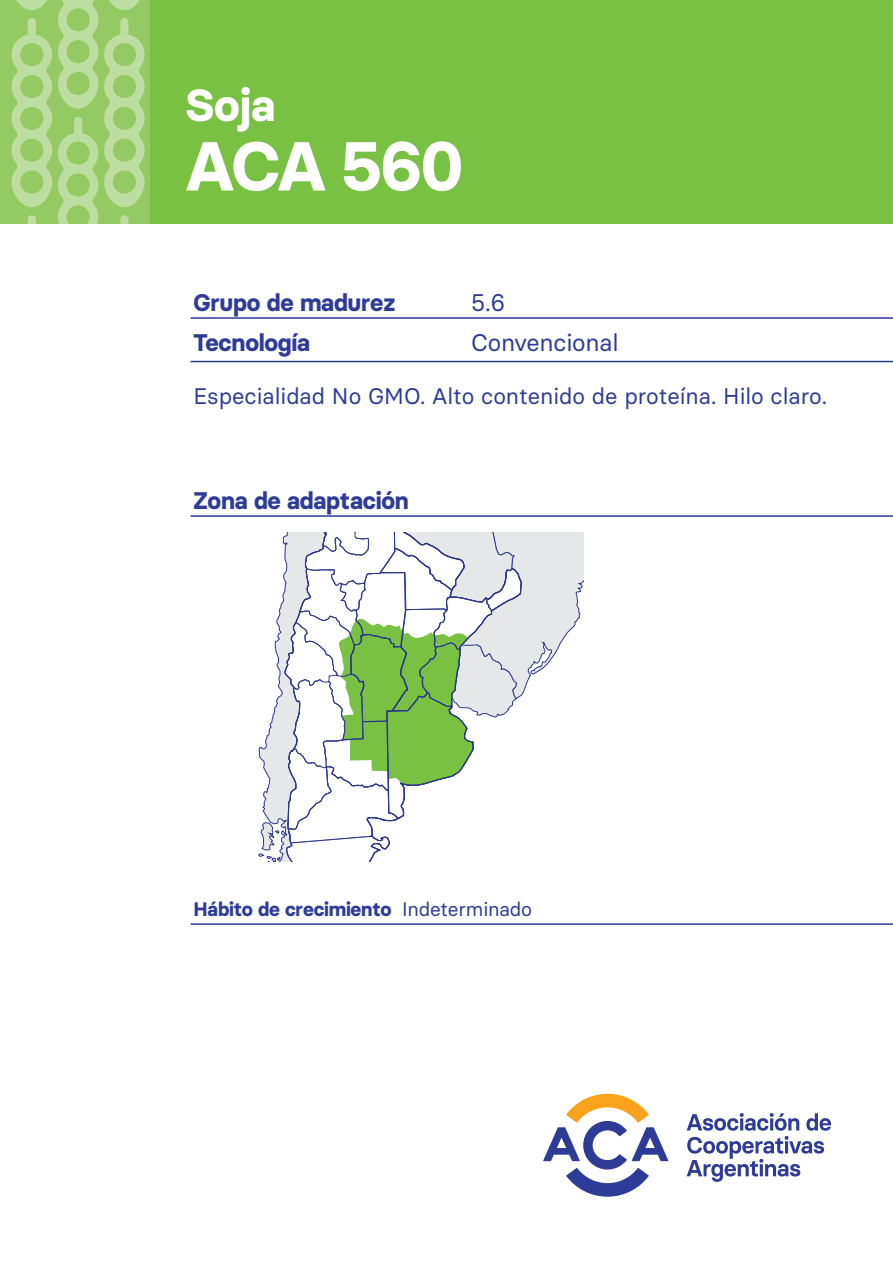
<style>
.page{position:relative;width:893px;height:1263px;background:#fff}
.page>*{position:absolute;margin:0;border:0;box-sizing:border-box;transform-origin:0 0}
.t1{font:700 69px "Basier Circle";letter-spacing:-.035em;color:#fff}
.t2{font:700 45px "Basier Circle";color:#fff}
.t3{font:700 24px/40.8px "Basier Circle";letter-spacing:-.01em;color:#2e3c97}
.t4{font:24px/40.8px "Basier Circle";letter-spacing:-.01em;color:#2e3c97}
.t5{font:22.5px "Basier Circle";color:#2e3c97}
.t6{font:700 19.5px "Basier Circle";letter-spacing:-.01em;color:#2e3c97}
.s1{font-weight:400}
</style>
<div class="page">
<div style="left:0;top:0;width:170px;height:223px;background:#94ca64"></div>
<svg style="left:12px;top:0;width:133px;height:223px"></svg>
<div style="left:151px;top:0;width:742px;height:223px;background:#79c143"></div>
<hr style="left:190px;top:317px;width:703px;height:2px;background:#2e3c97">
<hr style="left:190px;top:515px;width:703px;height:2px;background:#2e3c97">
<hr style="left:190px;top:361px;width:703px;height:1px;background:#2e3c97">
<svg style="left:687px;top:1113px;width:144px;height:69px"></svg>
<svg style="left:543px;top:1094px;width:125px;height:103px"></svg>
<svg style="left:522px;top:532px;width:62px;height:163px"></svg>
<svg style="left:258px;top:536px;width:26px;height:325px"></svg>
<svg style="left:284px;top:532px;width:238px;height:329px"></svg>
<hr style="left:190px;top:923px;width:703px;height:2px;background:#2e3c97">
<h2 class="t2" style="left:186px;top:77px;width:91px">Soja</h2>
<h1 class="t1" style="left:186px;top:123px;width:279px">ACA 560</h1>
<p class="t3" style="left:193px;top:281px;width:203px">Grupo de madurez<br>Tecnología</p>
<p class="t5" style="left:194px;top:382px;width:635px">Especialidad No GMO. Alto contenido de proteína. Hilo claro.</p>
<p class="t4" style="left:471px;top:281px;width:149px">5.6<br>Convencional</p>
<p class="t3" style="left:194px;top:479px;width:217px">Zona de adaptación</p>
<p class="t6" style="left:193px;top:897px;width:340px">Hábito de crecimiento <span class="s1">Indeterminado</span></p>
</div>
